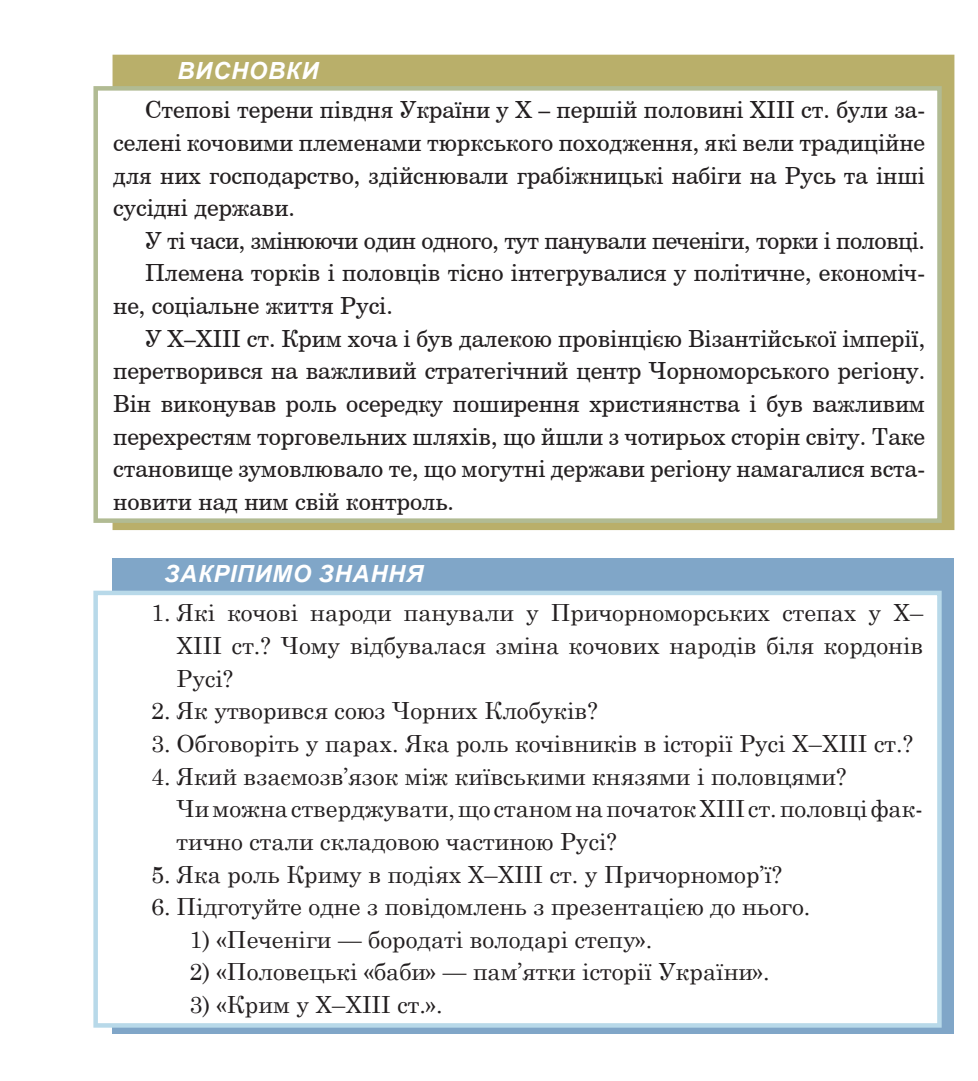
<style>
.page{position:relative;width:978px;height:1081px;background:#fff}
.page>*{position:absolute;margin:0;border:0;box-sizing:border-box;transform-origin:0 0}
.текст{font:23.62px/32.6px "Century Schoolbook BT";color:#231f20;text-align:justify}
.запитання_список{font:23.62px/32.6px "Century Schoolbook";color:#231f20;text-align:justify}
.текст-2{font:23.62px "Century Schoolbook BT";letter-spacing:-.02em;color:#231f20}
.Закріпимо_знання{font:italic 700 23.62px "Arial";letter-spacing:.035em;color:#fff}
</style>
<div class="page">
<div style="left:113px;top:55px;width:841px;height:475px;background:#b9af6a"></div>
<div style="left:93px;top:86px;width:849px;height:437px;background:#fff;border:4px solid #b1bb93"></div>
<div style="left:112px;top:558px;width:842px;height:476px;background:#80a6c8"></div>
<div style="left:93px;top:591px;width:849px;height:437px;background:#fff;border:4px solid #b8d9e9"></div>
<p class="Закріпимо_знання" style="left:177px;top:55px;width:142px">ВИСНОВКИ</p>
<p class="текст" style="left:113px;top:93px;width:813px;text-indent:32px">Степові терени півдня України у Х – першій половині ХІІІ ст. були за&shy;селені кочовими племенами тюркського походження, які вели традиційне для них господарство, здійснювали грабіжницькі набіги на Русь та інші сусідні держави.</p>
<p class="текст-2" style="left:145px;top:224px;width:781px">У ті часи, змінюючи один одного, тут панували печеніги, торки і половці.</p>
<p class="текст" style="left:113px;top:256px;width:813px;text-indent:32px">Племена торків і половців тісно інтегрувалися у політичне, економіч&shy;не, соціальне життя Русі.</p>
<p class="текст" style="left:113px;top:321px;width:813px;text-indent:32px">У Х–ХІІІ ст. Крим хоча і був далекою провінцією Візантійської імперії, перетворився на важливий стратегічний центр Чорноморського регіону.<br>Він виконував роль осередку поширення християнства і був важливим перехрестям торговельних шляхів, що йшли з чотирьох сторін світу. Таке становище зумовлювало те, що могутні держави регіону намагалися вста&shy;новити над ним свій контроль.</p>
<p class="Закріпимо_знання" style="left:164px;top:558px;width:261px">ЗАКРІПИМО ЗНАННЯ</p>
<p class="запитання_список" style="left:177px;top:595px;width:748px;text-indent:-26px">1. Які кочові народи панували у Причорноморських степах у Х– ХІІІ ст.? Чому відбувалася зміна кочових народів біля кордонів Русі?</p>
<p class="запитання_список" style="left:151px;top:692px;width:448px">2. Як утворився союз Чорних Клобуків?</p>
<p class="запитання_список" style="left:151px;top:725px;width:764px">3. Обговоріть у парах. Яка роль кочівників в історії Русі Х–ХІІІ ст.?</p>
<p class="запитання_список" style="left:177px;top:758px;width:748px;text-align:left;text-indent:-26px">4. Який взаємозв’язок між київськими князями і половцями?<br>Чи можна стверджувати, що станом на початок ХІІІ ст. половці фак&shy;тично стали складовою частиною Русі?</p>
<p class="запитання_список" style="left:151px;top:856px;width:633px">5. Яка роль Криму в подіях Х–ХІІІ ст. у Причорномор’ї?</p>
<p class="запитання_список" style="left:151px;top:888px;width:661px">6. Підготуйте одне з повідомлень з презентацією до нього.</p>
<p class="запитання_список" style="left:189px;top:921px;width:465px">1) «Печеніги — бородаті володарі степу».</p>
<p class="запитання_список" style="left:189px;top:953px;width:582px">2) «Половецькі «баби» — пам’ятки історії України».</p>
<p class="запитання_список" style="left:189px;top:986px;width:255px">3) «Крим у Х–ХІІІ ст.».</p>
</div>
